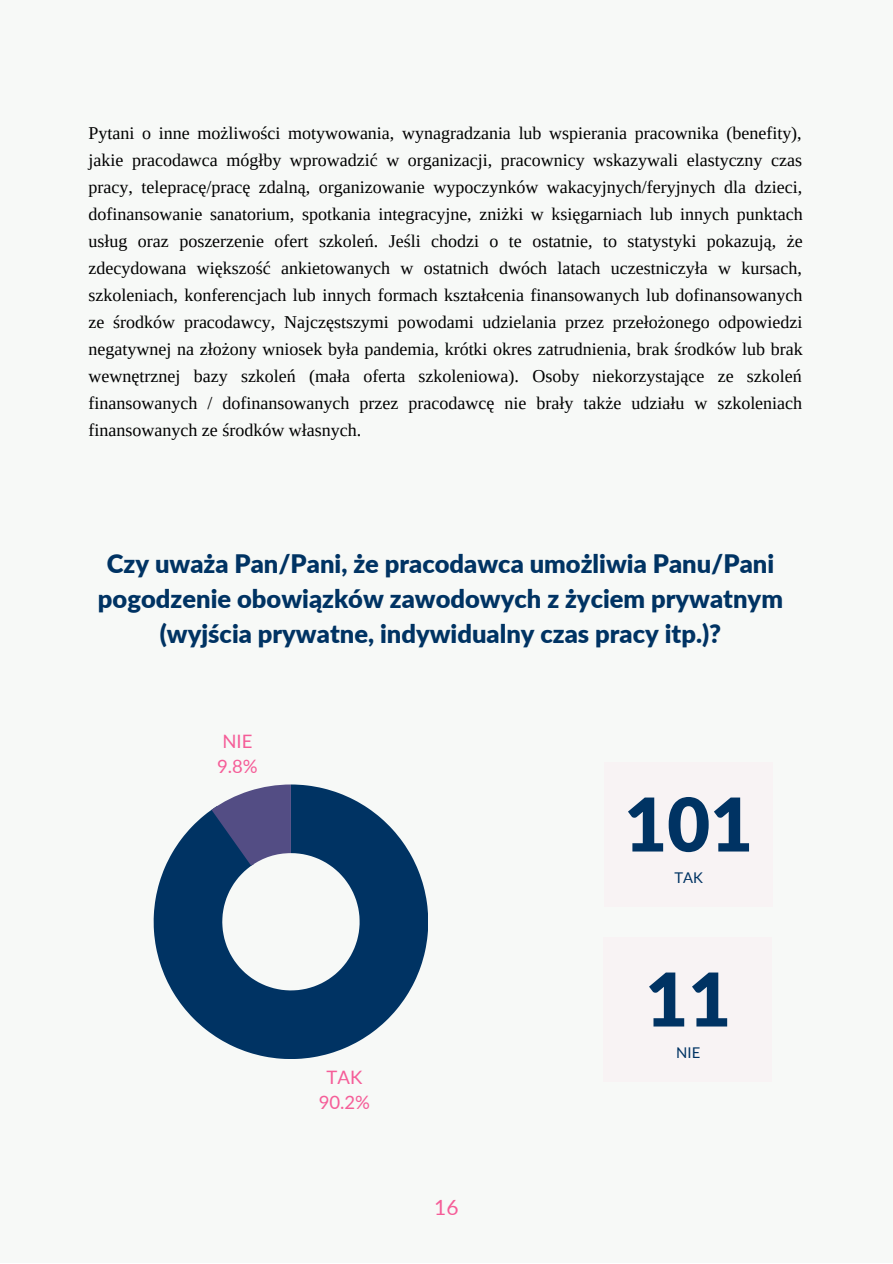
<style>
.page{position:relative;width:893px;height:1264px;background:#fff}
.page>*{position:absolute;margin:0;border:0;box-sizing:border-box;transform-origin:0 0}
.t1{font:900 73.95px "Lato";color:#003363}
.t2{font:900 25.5px/34.8px "Lato";color:#003363;text-align:center}
.t3{font:21px "Lato";color:#f55d98}
.t4{font:18.45px/25px "Lato";color:#f55d98;text-align:center}
.t5{font:18px/27px "Liberation Serif";color:#000;text-align:justify}
.t6{font:14.85px "Lato";color:#003363}
</style>
<div class="page">
<div style="left:0;top:0;width:892px;height:1262px;background:#f7f9f7"></div>
<div style="left:604px;top:762px;width:168px;height:144px;background:#f8f3f4"></div>
<div style="left:604px;top:937px;width:168px;height:144px;background:#f8f3f4"></div>
<svg style="left:154px;top:784px;width:274px;height:275px;fill:#003363"></svg>
<svg style="left:211px;top:784px;width:81px;height:81px;background:#5d6390"></svg>
<p class="t5" style="left:89px;top:120px;width:715px">Pytani o inne możliwości motywowania, wynagradzania lub wspierania pracownika (benefity), jakie pracodawca mógłby wprowadzić w organizacji, pracownicy wskazywali elastyczny czas pracy, telepracę/pracę zdalną, organizowanie wypoczynków wakacyjnych/feryjnych dla dzieci, dofinansowanie sanatorium, spotkania integracyjne, zniżki w księgarniach lub innych punktach usług oraz poszerzenie ofert szkoleń. Jeśli chodzi o te ostatnie, to statystyki pokazują, że zdecydowana większość ankietowanych w ostatnich dwóch latach uczestniczyła w kursach, szkoleniach, konferencjach lub innych formach kształcenia finansowanych lub dofinansowanych ze środków pracodawcy, Najczęstszymi powodami udzielania przez przełożonego odpowiedzi negatywnej na złożony wniosek była pandemia, krótki okres zatrudnienia, brak środków lub brak wewnętrznej bazy szkoleń (mała oferta szkoleniowa). Osoby niekorzystające ze szkoleń finansowanych / dofinansowanych przez pracodawcę nie brały także udziału w szkoleniach finansowanych ze środków własnych.</p>
<h2 class="t2" style="left:98px;top:546px;width:686px">Czy uważa Pan/Pani, że pracodawca umożliwia Panu/Pani pogodzenie obowiązków zawodowych z życiem prywatnym (wyjścia prywatne, indywidualny czas pracy itp.)?</h2>
<p class="t4" style="left:217px;top:728px;width:42px;text-align:left">NIE<br>9.8%</p>
<p class="t4" style="left:319px;top:1064px;width:53px">TAK<br>90.2%</p>
<p class="t3" style="left:434px;top:1194px;width:26px">16</p>
<h1 class="t1" style="left:624px;top:778px;width:130px">101</h1>
<p class="t6" style="left:674px;top:868px;width:30px">TAK</p>
<h1 class="t1" style="left:645px;top:953px;width:87px">11</h1>
<p class="t6" style="left:676px;top:1043px;width:25px">NIE</p>
</div>
